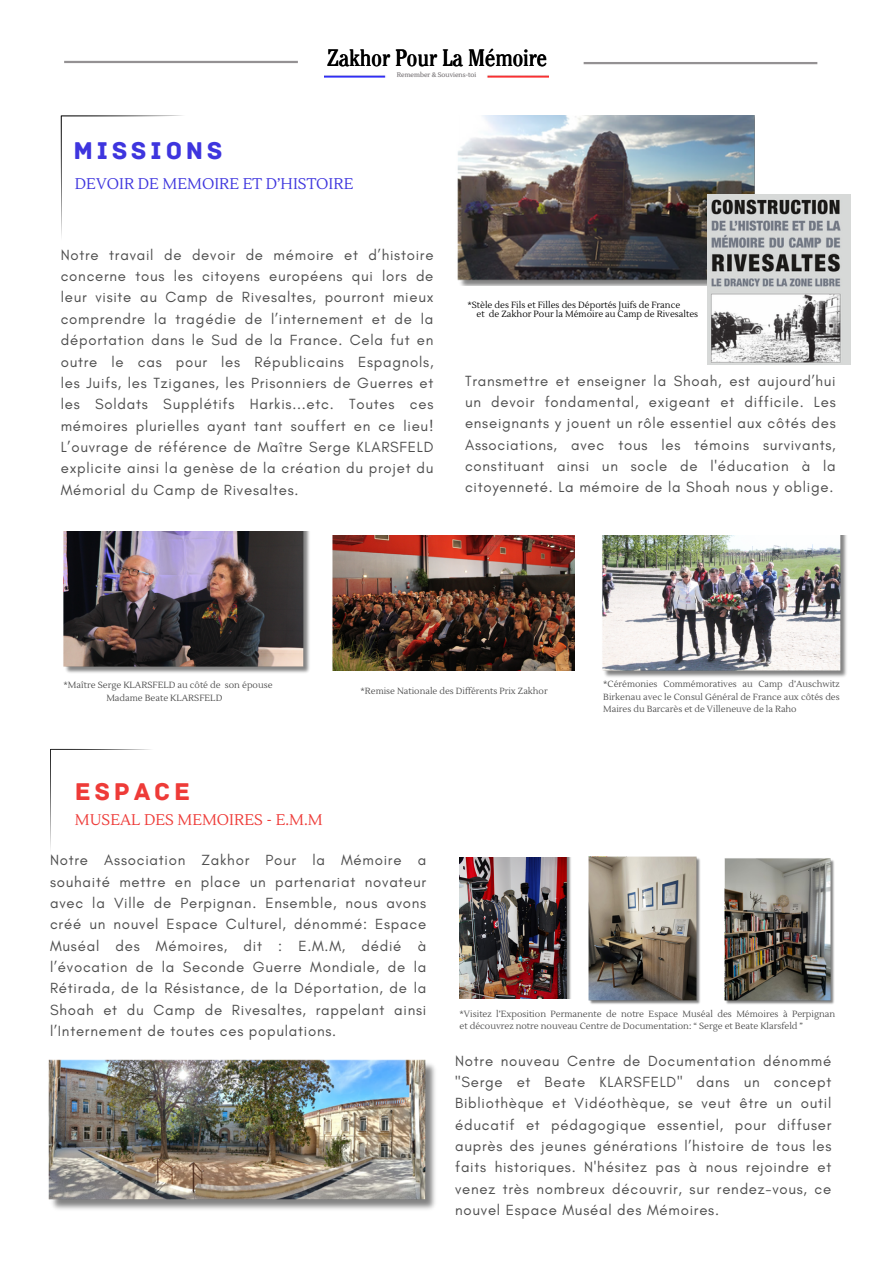
<style>
.page{position:relative;width:893px;height:1264px;background:#fff}
.page>*{position:absolute;margin:0;border:0;box-sizing:border-box;transform-origin:0 0}
.t1{font:25.5px "Archive";letter-spacing:.15em;color:#3e35de}
.t2{font:25.5px "Archive";letter-spacing:.15em;color:#ee3b38}
.t3{font:condensed 23.55px "Cheltenham Pro";color:#000}
.t4{font:15.45px "Lustria";color:#3e35de}
.t5{font:15.45px "Lustria";color:#ee3b38}
.t6{font:15px/21.3px "Glacial Indifference";letter-spacing:.05em;color:#4d4d4d;text-align:justify}
.t7{font:9px/12.8px "Lustria";color:#4d4d4d}
.t8{font:9px/9px "Lustria";color:#000}
.t9{font:8.85px/12.6px "Lustria";color:#4d4d4d;text-align:justify}
.t10{font:6.6px "Lustria";color:#949193}
</style>
<div class="page">
<img style="left:48px;top:1059px;width:387px;height:151px">
<img style="left:724px;top:858px;width:110px;height:146px">
<img style="left:588px;top:856px;width:112px;height:148px">
<img style="left:459px;top:857px;width:112px;height:141px">
<svg style="left:50px;top:749px;width:101px;height:100px"></svg>
<svg style="left:61px;top:115px;width:122px;height:122px"></svg>
<img style="left:457px;top:115px;width:297px;height:170px">
<img style="left:707px;top:194px;width:143px;height:170px">
<img style="left:63px;top:531px;width:247px;height:142px">
<img style="left:602px;top:535px;width:245px;height:142px">
<img style="left:332px;top:535px;width:242px;height:135px">
<img style="left:324px;top:75px;width:62px;height:2px">
<img style="left:487px;top:75px;width:61px;height:3px">
<hr style="left:583px;top:62px;width:234px;height:2px;background:#949193">
<hr style="left:64px;top:61px;width:234px;height:2px;background:#949193">
<p class="t3" style="left:327px;top:49px;width:222px">Zakhor Pour La Mémoire</p>
<p class="t10" style="left:397px;top:71px;width:81px">Remember &amp; Souviens-toi</p>
<p class="t1" style="left:74px;top:135px;width:150px">MISSIONS</p>
<p class="t4" style="left:75px;top:174px;width:280px">DEVOIR DE MEMOIRE ET D’HISTOIRE</p>
<p class="t6" style="left:61px;top:244px;width:374px">Notre travail de devoir de mémoire et d’histoire concerne tous les citoyens européens qui lors de leur visite au Camp de Rivesaltes, pourront mieux comprendre la tragédie de l’internement et de la déportation dans le Sud de la France. Cela fut en outre le cas pour les Républicains Espagnols, les Juifs, les Tziganes, les Prisonniers de Guerres et les Soldats Supplétifs Harkis...etc. Toutes ces mémoires plurielles ayant tant souffert en ce lieu!<br>L’ouvrage de référence de Maître Serge KLARSFELD explicite ainsi la genèse de la création du projet du Mémorial du Camp de Rivesaltes.</p>
<p class="t8" style="left:476px;top:300px;width:223px;text-indent:-9px">*Stèle des Fils et Filles des Déportés Juifs de France<br>et de Zakhor Pour la Mémoire au Camp de Rivesaltes</p>
<p class="t6" style="left:465px;top:370px;width:372px">Transmettre et enseigner la Shoah, est aujourd’hui un devoir fondamental, exigeant et difficile. Les enseignants y jouent un rôle essentiel aux côtés des Associations, avec tous les témoins survivants, constituant ainsi un socle de l'éducation à la citoyenneté. La mémoire de la Shoah nous y oblige.</p>
<p class="t7" style="left:106px;top:678px;width:168px;text-indent:-43px">*Maître Serge KLARSFELD au côté de son épouse<br>Madame Beate KLARSFELD</p>
<p class="t9" style="left:360px;top:685px;width:188px">*Remise Nationale des Différents Prix Zakhor</p>
<p class="t9" style="left:603px;top:678px;width:238px">*Cérémonies Commémoratives au Camp d’Auschwitz Birkenau avec le Consul Général de France aux côtés des Maires du Barcarès et de Villeneuve de la Raho</p>
<p class="t2" style="left:75px;top:776px;width:117px">ESPACE</p>
<p class="t5" style="left:75px;top:810px;width:249px">MUSEAL DES MEMOIRES - E.M.M</p>
<p class="t6" style="left:50px;top:849px;width:377px">Notre Association Zakhor Pour la Mémoire a souhaité mettre en place un partenariat novateur avec la Ville de Perpignan. Ensemble, nous avons créé un nouvel Espace Culturel, dénommé: Espace Muséal des Mémoires, dit : E.M.M, dédié à l’évocation de la Seconde Guerre Mondiale, de la Rétirada, de la Résistance, de la Déportation, de la Shoah et du Camp de Rivesaltes, rappelant ainsi l’Internement de toutes ces populations.</p>
<p class="t7" style="left:459px;top:1007px;width:377px">*Visitez l’Exposition Permanente de notre Espace Muséal des Mémoires à Perpignan et découvrez notre nouveau Centre de Documentation: “ Serge et Beate Klarsfeld ”</p>
<p class="t6" style="left:455px;top:1049px;width:377px">Notre nouveau Centre de Documentation dénommé "Serge et Beate KLARSFELD" dans un concept Bibliothèque et Vidéothèque, se veut être un outil éducatif et pédagogique essentiel, pour diffuser auprès des jeunes générations l’histoire de tous les faits historiques. N'hésitez pas à nous rejoindre et venez très nombreux découvrir, sur rendez-vous, ce nouvel Espace Muséal des Mémoires.</p>
</div>
